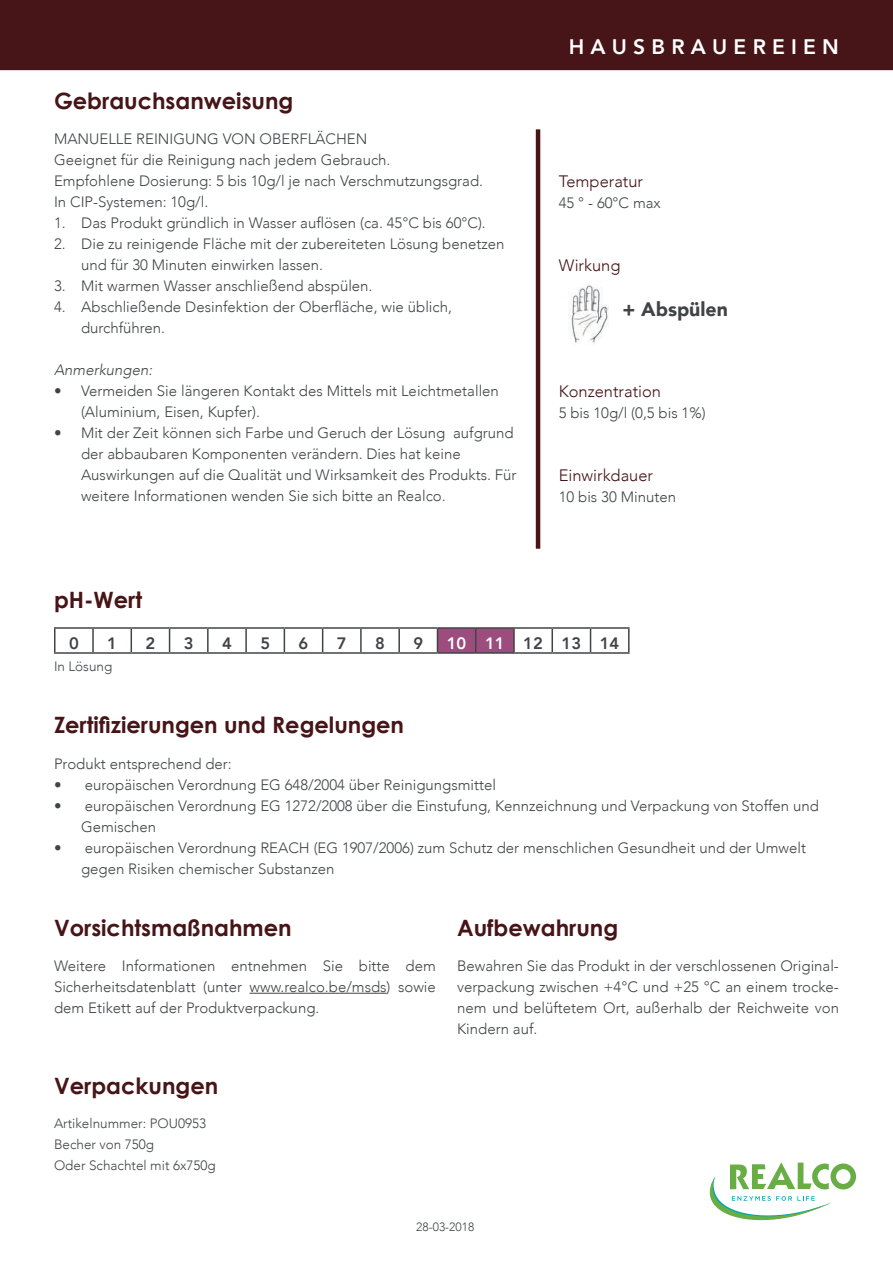
<style>
.page{position:relative;width:893px;height:1263px;background:#fff}
.page>*{position:absolute;margin:0;border:0;box-sizing:border-box;transform-origin:0 0}
.t1{font:700 22.5px "Century Gothic";color:#471417}
.t2{font:800 21px "Avenir";color:#fff}
.t3{font:900 19.5px "Avenir";color:#414446}
.t4{font:300 16.5px "Avenir";color:#471417}
.t5{font:800 16.5px "Avenir";color:#414446}
.t6{font:300 15px/21px "Avenir";color:#414446}
.t7{font:italic 300 15px "Avenir";color:#414446}
.t8{font:300 13.5px/21px "Avenir";color:#414446}
.t9{font:300 12px "Avenir";color:#414446}
.s1{color:#fff}
</style>
<div class="page">
<svg style="left:709px;top:1162px;width:147px;height:59px"></svg>
<div style="left:0;top:0;width:893px;height:70px;background:#471417"></div>
<hr style="left:536px;top:129px;width:4px;height:420px;background:#471417">
<hr style="left:250px;top:993px;width:137px;height:1px;background:#414446">
<hr style="left:54px;top:627px;width:39px;height:2px;background:#414446">
<hr style="left:54px;top:629px;width:2px;height:23px;background:#414446">
<hr style="left:93px;top:627px;width:38px;height:2px;background:#414446">
<hr style="left:92px;top:629px;width:2px;height:23px;background:#414446">
<hr style="left:131px;top:627px;width:39px;height:2px;background:#414446">
<svg style="left:131px;top:629px;width:1px;height:23px"></svg>
<hr style="left:170px;top:627px;width:38px;height:2px;background:#414446">
<svg style="left:169px;top:629px;width:1px;height:23px"></svg>
<hr style="left:208px;top:627px;width:38px;height:2px;background:#414446">
<hr style="left:207px;top:629px;width:2px;height:23px;background:#414446">
<hr style="left:246px;top:627px;width:38px;height:2px;background:#414446">
<hr style="left:245px;top:629px;width:2px;height:23px;background:#414446">
<hr style="left:284px;top:627px;width:39px;height:2px;background:#414446">
<svg style="left:284px;top:629px;width:1px;height:23px"></svg>
<hr style="left:323px;top:627px;width:38px;height:2px;background:#414446">
<svg style="left:322px;top:629px;width:1px;height:23px"></svg>
<hr style="left:361px;top:627px;width:38px;height:2px;background:#414446">
<hr style="left:360px;top:629px;width:2px;height:23px;background:#414446">
<hr style="left:399px;top:627px;width:38px;height:2px;background:#414446">
<hr style="left:398px;top:629px;width:2px;height:23px;background:#414446">
<hr style="left:437px;top:627px;width:39px;height:2px;background:#414446">
<hr style="left:476px;top:627px;width:38px;height:2px;background:#414446">
<svg style="left:437px;top:628px;width:77px;height:24px;background:#954c79"></svg>
<hr style="left:514px;top:627px;width:38px;height:2px;background:#414446">
<hr style="left:513px;top:629px;width:2px;height:23px;background:#414446">
<hr style="left:552px;top:627px;width:38px;height:2px;background:#414446">
<hr style="left:551px;top:629px;width:2px;height:23px;background:#414446">
<hr style="left:590px;top:627px;width:40px;height:2px;background:#414446">
<svg style="left:590px;top:629px;width:1px;height:23px"></svg>
<hr style="left:628px;top:629px;width:2px;height:23px;background:#414446">
<hr style="left:54px;top:652px;width:39px;height:2px;background:#414446">
<hr style="left:93px;top:652px;width:38px;height:2px;background:#414446">
<hr style="left:131px;top:652px;width:39px;height:2px;background:#414446">
<hr style="left:170px;top:652px;width:38px;height:2px;background:#414446">
<hr style="left:208px;top:652px;width:38px;height:2px;background:#414446">
<hr style="left:246px;top:652px;width:38px;height:2px;background:#414446">
<hr style="left:284px;top:652px;width:39px;height:2px;background:#414446">
<hr style="left:323px;top:652px;width:38px;height:2px;background:#414446">
<hr style="left:361px;top:652px;width:38px;height:2px;background:#414446">
<hr style="left:399px;top:652px;width:38px;height:2px;background:#414446">
<hr style="left:437px;top:652px;width:39px;height:2px;background:#414446">
<hr style="left:476px;top:652px;width:38px;height:2px;background:#414446">
<hr style="left:514px;top:652px;width:38px;height:2px;background:#414446">
<hr style="left:552px;top:652px;width:38px;height:2px;background:#414446">
<hr style="left:590px;top:652px;width:40px;height:2px;background:#414446">
<img style="left:569px;top:281px;width:39px;height:62px">
<h1 class="t1" style="left:54px;top:87px;width:241px">Gebrauchsanweisung</h1>
<p class="t6" style="left:54px;top:129px;width:431px">MANUELLE REINIGUNG VON OBERFLÄCHEN<br>Geeignet für die Reinigung nach jedem Gebrauch.<br>Empfohlene Dosierung: 5 bis 10g/l je nach Verschmutzungsgrad.<br>In CIP-Systemen: 10g/l.</p>
<p class="t6" style="left:54px;top:213px;width:433px">1. Das Produkt gründlich in Wasser auflösen (ca. 45°C bis 60°C).</p>
<p class="t6" style="left:81px;top:234px;width:425px;text-indent:-27px">2. Die zu reinigende Fläche mit der zubereiteten Lösung benetzen und für 30 Minuten einwirken lassen.</p>
<p class="t6" style="left:54px;top:276px;width:320px">3. Mit warmen Wasser anschließend abspülen.</p>
<p class="t6" style="left:81px;top:297px;width:373px;text-indent:-27px">4. Abschließende Desinfektion der Oberfläche, wie üblich, durchführen.</p>
<p class="t7" style="left:54px;top:361px;width:100px">Anmerkungen:</p>
<p class="t6" style="left:81px;top:381px;width:419px;text-indent:-27px">• Vermeiden Sie längeren Kontakt des Mittels mit Leichtmetallen (Aluminium, Eisen, Kupfer).</p>
<p class="t6" style="left:81px;top:423px;width:437px;text-indent:-27px">• Mit der Zeit können sich Farbe und Geruch der Lösung aufgrund der abbaubaren Komponenten verändern. Dies hat keine Auswirkungen auf die Qualität und Wirksamkeit des Produkts. Für weitere Informationen wenden Sie sich bitte an Realco.</p>
<h1 class="t1" style="left:54px;top:586px;width:90px">pH-Wert</h1>
<h2 class="t2" style="left:569px;top:30px;width:272px">H A U S B R A U E R E I E N</h2>
<p class="t4" style="left:559px;top:171px;width:86px">Temperatur</p>
<p class="t6" style="left:559px;top:192px;width:104px">45 ° - 60°C max</p>
<p class="t4" style="left:559px;top:255px;width:63px">Wirkung</p>
<h3 class="t3" style="left:622px;top:293px;width:107px">+ Abspülen</h3>
<p class="t4" style="left:559px;top:381px;width:104px">Konzentration</p>
<p class="t6" style="left:559px;top:402px;width:148px">5 bis 10g/l (0,5 bis 1%)</p>
<p class="t4" style="left:559px;top:465px;width:96px">Einwirkdauer</p>
<p class="t6" style="left:559px;top:486px;width:119px">10 bis 30 Minuten</p>
<p class="t5" style="left:69px;top:630px;width:11px">0</p>
<p class="t5" style="left:107px;top:630px;width:11px">1</p>
<p class="t5" style="left:146px;top:630px;width:11px">2</p>
<p class="t5" style="left:184px;top:630px;width:11px">3</p>
<p class="t5" style="left:222px;top:630px;width:11px">4</p>
<p class="t5" style="left:260px;top:630px;width:11px">5</p>
<p class="t5" style="left:299px;top:630px;width:11px">6</p>
<p class="t5" style="left:337px;top:630px;width:11px">7</p>
<p class="t5" style="left:375px;top:630px;width:11px">8</p>
<p class="t5" style="left:413px;top:630px;width:11px">9</p>
<p class="t5" style="left:447px;top:630px;width:174px"><span class="s1">10 11</span> 12 13 14</p>
<p class="t8" style="left:54px;top:655px;width:60px">In Lösung</p>
<h1 class="t1" style="left:54px;top:711px;width:352px">Zertifizierungen und Regelungen</h1>
<p class="t6" style="left:54px;top:753px;width:179px">Produkt entsprechend der:</p>
<p class="t6" style="left:54px;top:774px;width:444px">• europäischen Verordnung EG 648/2004 über Reinigungsmittel</p>
<p class="t6" style="left:81px;top:795px;width:739px;text-indent:-27px">• europäischen Verordnung EG 1272/2008 über die Einstufung, Kennzeichnung und Verpackung von Stoffen und<br>Gemischen</p>
<p class="t6" style="left:81px;top:837px;width:726px;text-indent:-27px">• europäischen Verordnung REACH (EG 1907/2006) zum Schutz der menschlichen Gesundheit und der Umwelt gegen Risiken chemischer Substanzen</p>
<h1 class="t1" style="left:54px;top:913px;width:239px">Vorsichtsmaßnahmen</h1>
<p class="t6" style="left:54px;top:955px;width:383px;text-align:justify">Weitere Informationen entnehmen Sie bitte dem Sicherheitsdatenblatt (unter www.realco.be/msds) sowie dem Etikett auf der Produktverpackung.</p>
<h1 class="t1" style="left:54px;top:1072px;width:166px">Verpackungen</h1>
<p class="t8" style="left:54px;top:1112px;width:163px">Artikelnummer: POU0953<br>Becher von 750g<br>Oder Schachtel mit 6x750g</p>
<h1 class="t1" style="left:457px;top:913px;width:163px">Aufbewahrung</h1>
<p class="t6" style="left:457px;top:955px;width:383px;text-align:justify">Bewahren Sie das Produkt in der verschlossenen Original&shy;verpackung zwischen +4°C und +25 °C an einem trocke&shy;nem und belüftetem Ort, außerhalb der Reichweite von Kindern auf.</p>
<p class="t9" style="left:416px;top:1220px;width:59px">28-03-2018</p>
</div>
